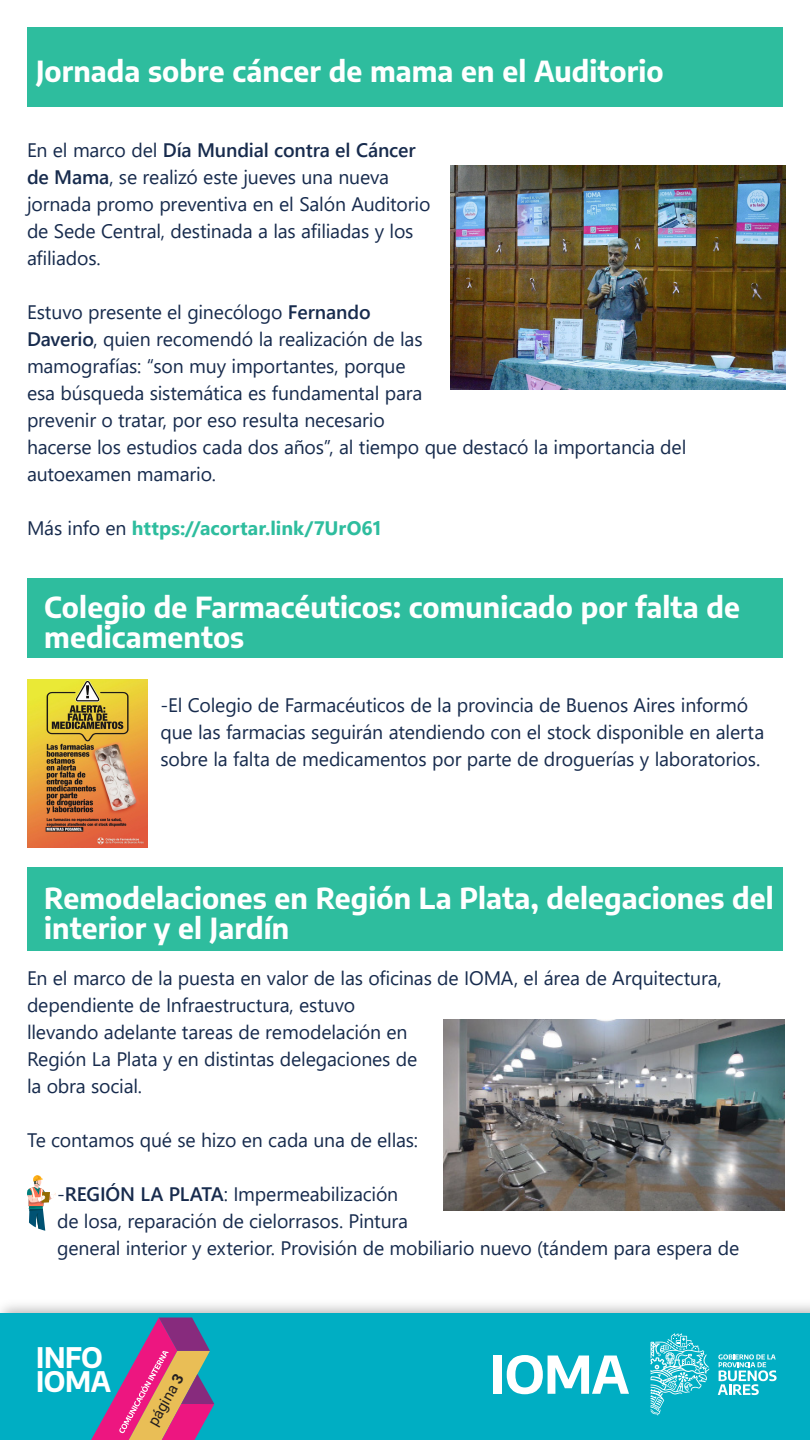
<style>
.page{position:relative;width:810px;height:1440px;background:#fff}
.page>*{position:absolute;margin:0;border:0;box-sizing:border-box;transform-origin:0 0}
.t1{font:700 28.5px/30px "Encode Sans";letter-spacing:.005em;color:#fff}
.t2{font:700 27.83px/24.1px "Encode Sans";letter-spacing:-.015em;color:#fff}
.t3{font:19.5px/27px "Segoe UI";letter-spacing:-.01em;color:#172b4d}
.t4{font:700 19.5px "Segoe UI";color:#2ebd9e}
.t5{font:15px "Roboto";color:#231f20}
.s1{font-weight:600}
.s2{font-weight:400;color:#172b4d}
.s3{font-weight:700}
</style>
<div class="page">
<img style="left:0;top:1305px;width:810px;height:9px">
<div style="left:0;top:1314px;width:810px;height:126px;background:#00aec3"></div>
<svg style="left:718px;top:1354px;width:59px;height:41px"></svg>
<svg style="left:651px;top:1333px;width:58px;height:82px"></svg>
<div style="left:494px;top:1356px;width:8px;height:38px;background:#fff"></div>
<svg style="left:507px;top:1355px;width:122px;height:39px"></svg>
<svg style="left:91px;top:1317px;width:123px;height:123px"></svg>
<div style="left:27px;top:28px;width:756px;height:79px;background:#2ebd9e"></div>
<div style="left:27px;top:578px;width:756px;height:80px;background:#2ebd9e"></div>
<div style="left:27px;top:867px;width:756px;height:84px;background:#2ebd9e"></div>
<img style="left:27px;top:679px;width:120px;height:168px">
<img style="left:443px;top:1019px;width:341px;height:192px">
<img style="left:450px;top:165px;width:335px;height:224px">
<svg style="left:27px;top:1175px;width:29px;height:56px"></svg>
<p class="t1" style="left:36px;top:55px;width:629px">Jornada sobre cáncer de mama en el Auditorio</p>
<p class="t3" style="left:27px;top:135px;width:405px">En el marco del <span class="s1">Día Mundial contra el Cáncer de Mama</span>, se realizó este jueves una nueva jornada promo preventiva en el Salón Auditorio de Sede Central, destinada a las afiliadas y los afiliados.</p>
<p class="t3" style="left:27px;top:297px;width:661px">Estuvo presente el ginecólogo <span class="s1">Fernando<br>Daverio</span>, quien recomendó la realización de las<br>mamografías: “son muy importantes, porque<br>esa búsqueda sistemática es fundamental para<br>prevenir o tratar, por eso resulta necesario<br>hacerse los estudios cada dos años”, al tiempo que destacó la importancia del autoexamen mamario.</p>
<p class="t4" style="left:27px;top:509px;width:357px"><span class="s2">Más info en</span> https://acortar.link/7UrO61</p>
<p class="t1" style="left:44px;top:590px;width:697px">Colegio de Farmacéuticos: comunicado por falta de medicamentos</p>
<p class="t3" style="left:160px;top:690px;width:605px">-El Colegio de Farmacéuticos de la provincia de Buenos Aires informó que las farmacias seguirán atendiendo con el stock disponible en alerta sobre la falta de medicamentos por parte de droguerías y laboratorios.</p>
<p class="t1" style="left:44px;top:881px;width:731px">Remodelaciones en Región La Plata, delegaciones del interior y el Jardín</p>
<p class="t3" style="left:27px;top:963px;width:696px">En el marco de la puesta en valor de las oficinas de IOMA, el área de Arquitectura, dependiente de Infraestructura, estuvo<br>llevando adelante tareas de remodelación en<br>Región La Plata y en distintas delegaciones de<br>la obra social.</p>
<p class="t3" style="left:27px;top:1125px;width:393px">Te contamos qué se hizo en cada una de ellas:</p>
<p class="t3" style="left:57px;top:1179px;width:684px">-<span class="s1">REGIÓN LA PLATA</span>: Impermeabilización<br>de losa, reparación de cielorrasos. Pintura<br>general interior y exterior. Provisión de mobiliario nuevo (tándem para espera de</p>
<h2 class="t2" style="left:36px;top:1343px;width:77px">INFO<br>IOMA</h2>
<p class="t5" style="left:143px;top:1420px;width:59px;rotate:-61deg">página <span class="s3">3</span></p>
</div>
